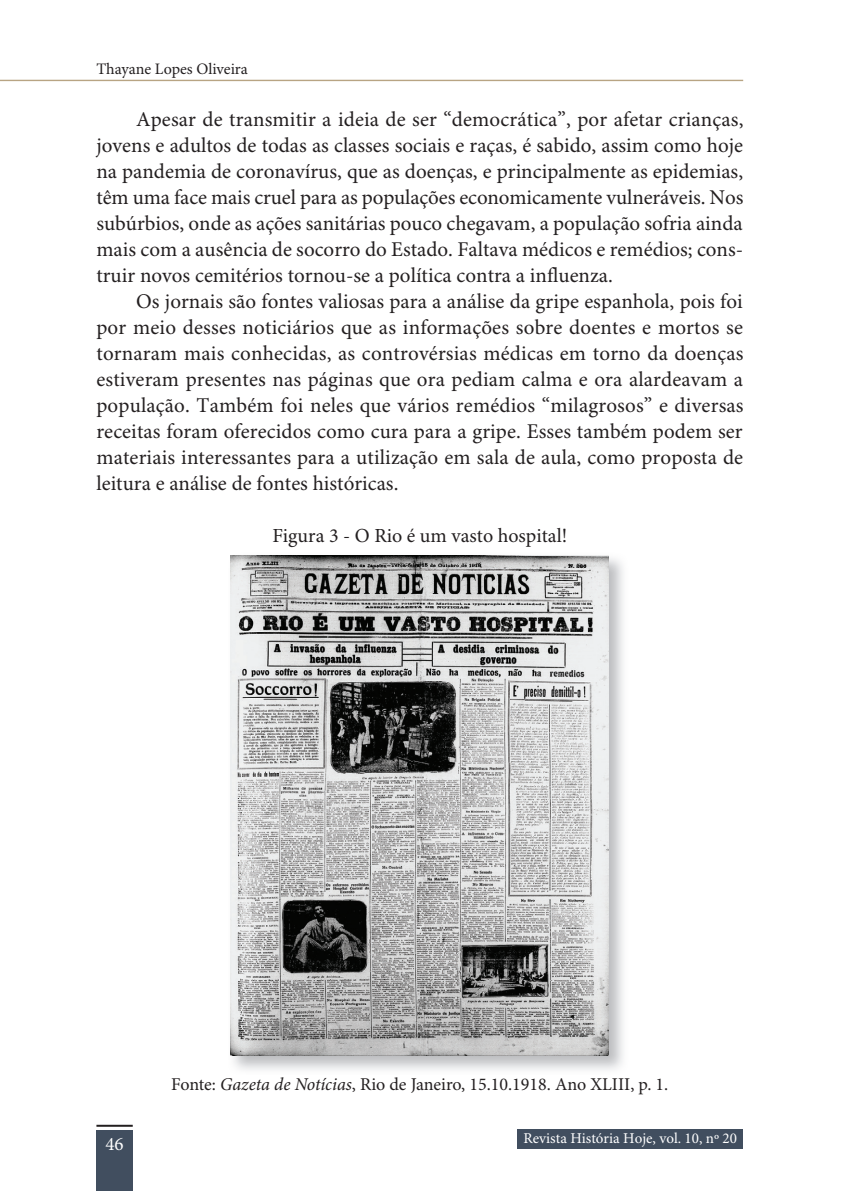
<style>
.page{position:relative;width:851px;height:1191px;background:#fff}
.page>*{position:absolute;margin:0;border:0;box-sizing:border-box;transform-origin:0 0}
.t1{font:21px/26px "Minion Pro";color:#231f20;text-align:justify}
.t2{font:20px "Minion Pro";color:#231f20}
.t3{font:19px "Minion Pro";color:#fff}
.t4{font:18px "Minion Pro";color:#231f20}
.t5{font:16px "Minion Pro";color:#231f20}
.t6{font:15px "Minion Pro";color:#fff}
.s1{font-style:italic}
</style>
<div class="page">
<div style="left:517px;top:1129px;width:226px;height:20px;background:#414e5f"></div>
<hr style="left:0;top:80px;width:743px;height:1px;background:#b8a483">
<div style="left:96px;top:1130px;width:37px;height:61px;background:#414e5f"></div>
<hr style="left:96px;top:1124px;width:37px;height:2px;background:#231f20">
<img style="left:230px;top:555px;width:393px;height:515px">
<img style="left:231px;top:555px;width:377px;height:500px">
<p class="t5" style="left:96px;top:59px;width:153px">Thayane Lopes Oliveira</p>
<p class="t1" style="left:96px;top:107px;width:648px;text-indent:40px">Apesar de transmitir a ideia de ser “democrática”, por afetar crianças, jovens e adultos de todas as classes sociais e raças, é sabido, assim como hoje na pandemia de coronavírus, que as doenças, e principalmente as epidemias, têm uma face mais cruel para as populações economicamente vulneráveis. Nos subúrbios, onde as ações sanitárias pouco chegavam, a população sofria ainda mais com a ausência de socorro do Estado. Faltava médicos e remédios; cons&shy;truir novos cemitérios tornou-se a política contra a influenza.</p>
<p class="t1" style="left:96px;top:289px;width:648px;text-indent:40px">Os jornais são fontes valiosas para a análise da gripe espanhola, pois foi por meio desses noticiários que as informações sobre doentes e mortos se tornaram mais conhecidas, as controvérsias médicas em torno da doenças estiveram presentes nas páginas que ora pediam calma e ora alardeavam a população. Também foi neles que vários remédios “milagrosos” e diversas receitas foram oferecidos como cura para a gripe. Esses também podem ser materiais interessantes para a utilização em sala de aula, como proposta de leitura e análise de fontes históricas.</p>
<p class="t2" style="left:272px;top:523px;width:296px">Figura 3 - O Rio é um vasto hospital!</p>
<p class="t3" style="left:105px;top:1132px;width:20px">46</p>
<p class="t4" style="left:171px;top:1073px;width:498px">Fonte: <span class="s1">Gazeta de Notícias</span>, Rio de Janeiro, 15.10.1918. Ano XLIII, p. 1.</p>
<p class="t6" style="left:523px;top:1129px;width:215px">Revista História Hoje, vol. 10, nº 20</p>
</div>
